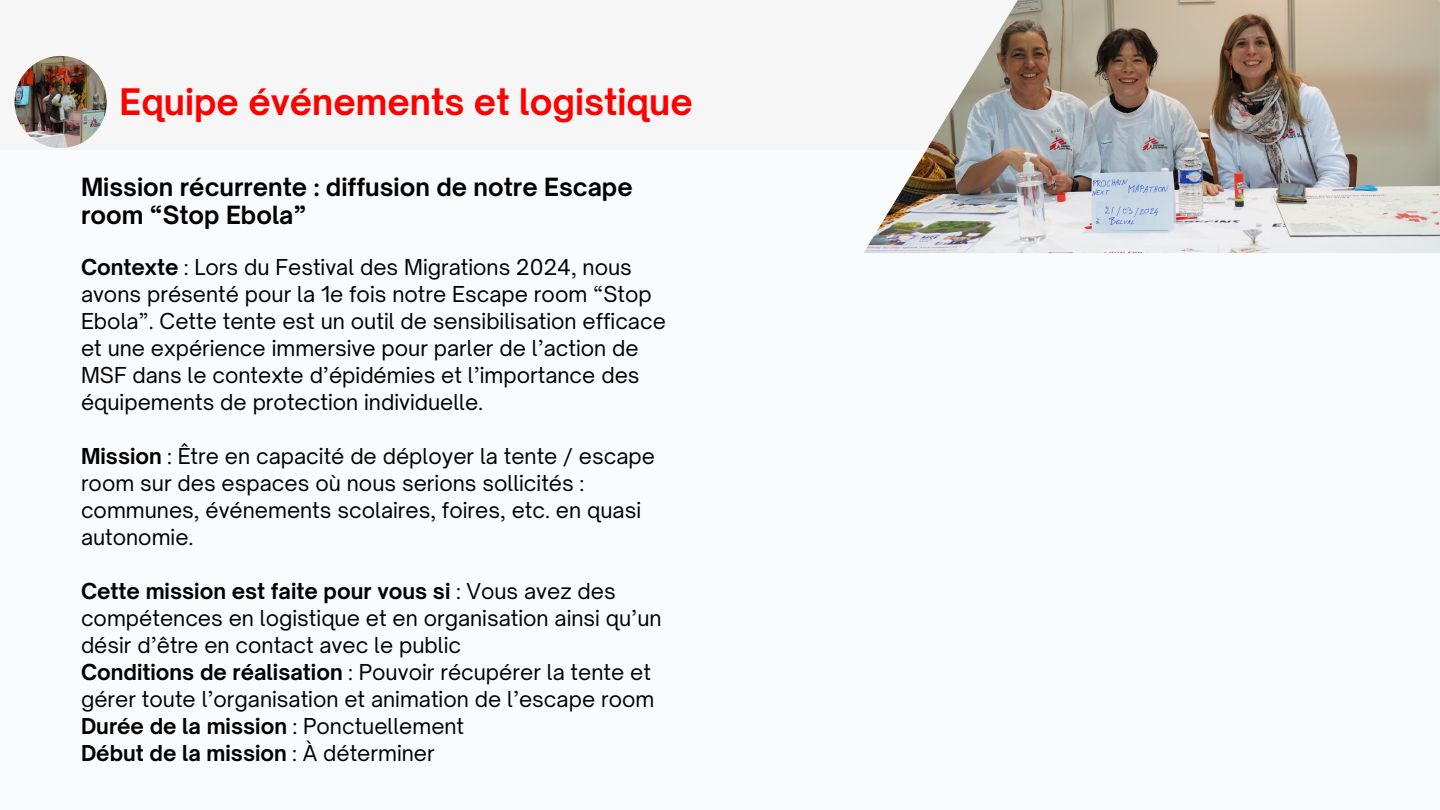
<style>
.page{position:relative;width:1440px;height:810px;background:#f6f6f6}
.page>*{position:absolute;margin:0;border:0;box-sizing:border-box;transform-origin:0 0}
.t1{font:700 35px "Open Sauce One";color:#f00}
.t2{font:700 24px/28.5px "Open Sauce One";color:#000}
.t3{font:21px/27px "Open Sauce One";color:#000}
.s1{font-weight:700}
</style>
<div class="page">
<div style="left:0;top:150px;width:1440px;height:660px;background:#f9fcfd"></div>
<img style="left:864px;top:0;width:576px;height:253px">
<img style="left:15px;top:56px;width:92px;height:92px;border-radius:50%">
<h1 class="t1" style="left:120px;top:80px;width:575px">Equipe événements et logistique</h1>
<p class="t2" style="left:81px;top:172px;width:553px">Mission récurrente : diffusion de notre Escape room “Stop Ebola”</p>
<p class="t3" style="left:81px;top:253px;width:586px"><span class="s1">Contexte</span> : Lors du Festival des Migrations 2024, nous avons présenté pour la 1e fois notre Escape room “Stop Ebola”. Cette tente est un outil de sensibilisation efficace et une expérience immersive pour parler de l’action de MSF dans le contexte d’épidémies et l’importance des équipements de protection individuelle.</p>
<p class="t3" style="left:81px;top:442px;width:575px"><span class="s1">Mission</span> : Être en capacité de déployer la tente / escape room sur des espaces où nous serions sollicités : communes, événements scolaires, foires, etc. en quasi autonomie.</p>
<p class="t3" style="left:81px;top:577px;width:582px"><span class="s1">Cette mission est faite pour vous si</span> : Vous avez des compétences en logistique et en organisation ainsi qu’un désir d’être en contact avec le public<br><span class="s1">Conditions de réalisation</span> : Pouvoir récupérer la tente et gérer toute l’organisation et animation de l’escape room <span class="s1">Durée de la mission</span> : Ponctuellement<br><span class="s1">Début de la mission</span> : À déterminer</p>
</div>
